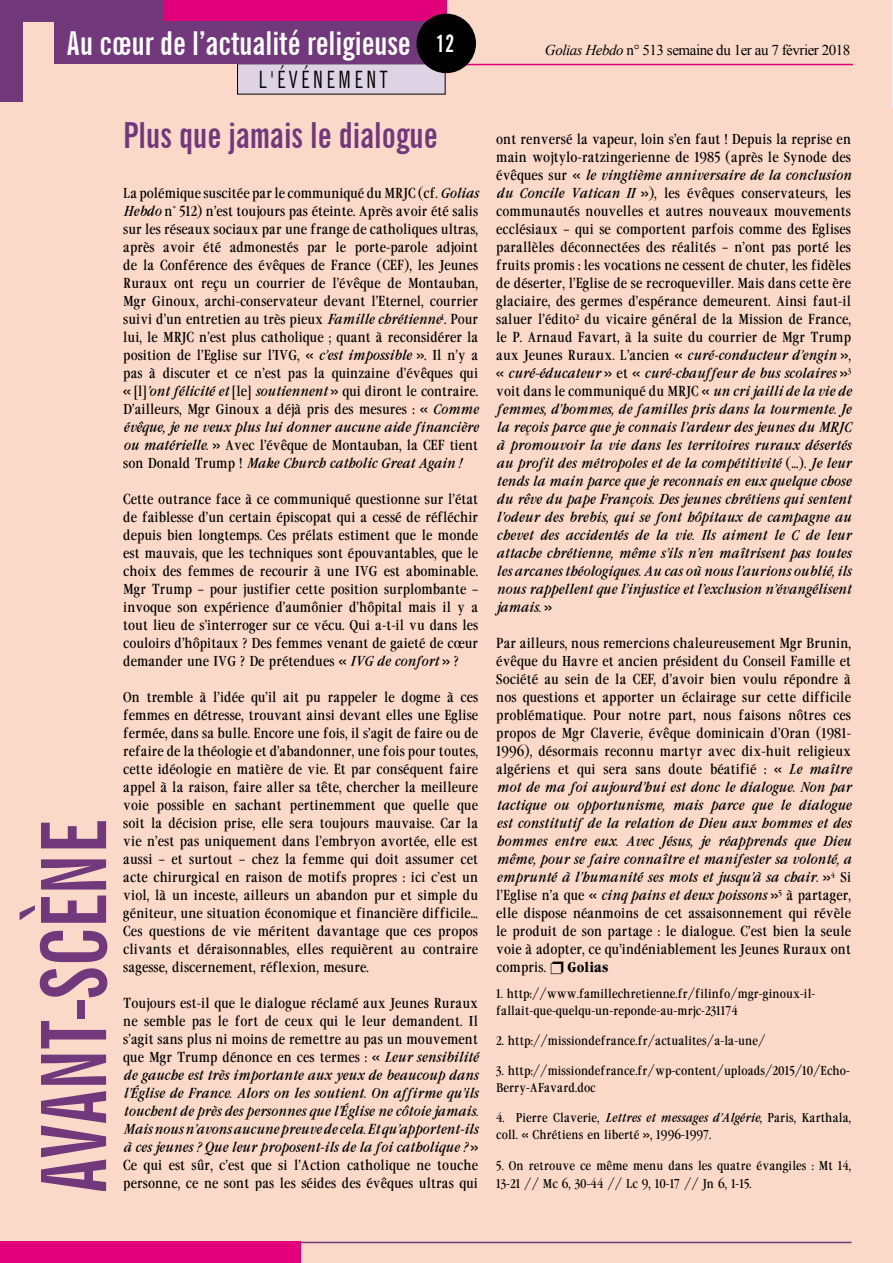
<style>
.page{position:relative;width:893px;height:1263px;background:#fff}
.page>*{position:absolute;margin:0;border:0;box-sizing:border-box;transform-origin:0 0}
.t1{font:700 extra-condensed 90px "News Gothic BT";color:#72387c}
.t2{font:700 extra-condensed 36px "News Gothic BT";color:#72387c}
.t3{font:700 extra-condensed 33px "News Gothic BT";color:#fff}
.t4{font:extra-condensed 24px "News Gothic BT";letter-spacing:.16em;color:#000}
.t5{font:15px "Times New Roman";letter-spacing:-.03em;color:#000}
.t6{font:13.5px/18px "Garamond Cond";letter-spacing:.005em;color:#000;text-align:justify}
.t7{font:italic 13.5px/18px "Garamond Cond";letter-spacing:.005em;color:#000;text-align:justify}
.t8{font:700 13.5px "Garamond Cond";letter-spacing:.005em;color:#000}
.t9{font:12px/17.1px "Garamond Cond";letter-spacing:.005em;color:#000}
.s1{font-size:24px}
.s2{font-style:italic}
.s3{font-style:normal}
</style>
<div class="page">
<div style="left:0;top:0;width:891px;height:122px;background:#fbd9c9"></div>
<div style="left:0;top:108px;width:893px;height:1094px;background:#fbd9c9"></div>
<div style="left:0;top:1191px;width:893px;height:72px;background:#fbd9c9"></div>
<div style="left:158px;top:0;width:288px;height:21px;background:#e2007a"></div>
<div style="left:238px;top:64px;width:207px;height:30px;background:#ded3e4"></div>
<div style="left:54px;top:21px;width:392px;height:42px;background:#72387c"></div>
<hr style="left:448px;top:64px;width:405px;height:1px;background:#e2007a">
<div style="left:0;top:0;width:22px;height:102px;background:#72387c"></div>
<div style="left:0;top:0;width:163px;height:21px;background:#72387c"></div>
<hr style="left:0;top:1242px;width:851px;height:1px;background:#72387c">
<div style="left:0;top:1242px;width:301px;height:21px;background:#e2007a"></div>
<div style="left:416px;top:14px;width:60px;height:59px;background:#000;border-radius:50%"></div>
<h3 class="t3" style="left:67px;top:23px;width:390px">Au cœur de l’actualité religieuse <span class="s1">12</span></h3>
<h1 class="t1" style="left:20px;top:1193px;width:374px;rotate:-90deg">avant-scène</h1>
<h3 class="t4" style="left:259px;top:65px;width:130px">L'ÉVÉNEMENT</h3>
<h2 class="t2" style="left:123px;top:114px;width:316px">Plus que jamais le dialogue</h2>
<p class="t6" style="left:123px;top:184px;width:356px">La polémique suscitée par le communiqué du MRJC (cf. <span class="s2">Golias Hebdo</span> n° 512) n’est toujours pas éteinte. Après avoir été salis sur les réseaux sociaux par une frange de catholiques ultras, après avoir été admonestés par le porte-parole adjoint de la Conférence des évêques de France (CEF), les Jeunes Ruraux ont reçu un courrier de l’évêque de Montauban, Mgr Ginoux, archi-conservateur devant l’Eternel, courrier suivi d’un entretien au très pieux <span class="s2">Famille chrétienne</span><sup>1</sup>. Pour lui, le MRJC n’est plus catholique ; quant à reconsidérer la position de l’Eglise sur l’IVG, « <span class="s2">c’est impossible</span> ». Il n’y a pas à discuter et ce n’est pas la quinzaine d’évêques qui « [l]<span class="s2">’ont félicité et</span> [le] <span class="s2">soutiennent</span> » qui diront le contraire.<br>D’ailleurs, Mgr Ginoux a déjà pris des mesures : « <span class="s2">Comme évêque, je ne veux plus lui donner aucune aide financière ou matérielle.</span> » Avec l’évêque de Montauban, la CEF tient son Donald Trump ! <span class="s2">Make Church catholic Great Again !</span></p>
<p class="t6" style="left:123px;top:490px;width:356px">Cette outrance face à ce communiqué questionne sur l’état de faiblesse d’un certain épiscopat qui a cessé de réfléchir depuis bien longtemps. Ces prélats estiment que le monde est mauvais, que les techniques sont épouvantables, que le choix des femmes de recourir à une IVG est abominable.<br>Mgr Trump – pour justifier cette position surplombante – invoque son expérience d’aumônier d’hôpital mais il y a tout lieu de s’interroger sur ce vécu. Qui a-t-il vu dans les couloirs d’hôpitaux ? Des femmes venant de gaieté de cœur demander une IVG ? De prétendues « <span class="s2">IVG de confort</span> » ?</p>
<p class="t6" style="left:123px;top:688px;width:356px">On tremble à l’idée qu’il ait pu rappeler le dogme à ces femmes en détresse, trouvant ainsi devant elles une Eglise fermée, dans sa bulle. Encore une fois, il s’agit de faire ou de refaire de la théologie et d’abandonner, une fois pour toutes, cette idéologie en matière de vie. Et par conséquent faire appel à la raison, faire aller sa tête, chercher la meilleure voie possible en sachant pertinemment que quelle que soit la décision prise, elle sera toujours mauvaise. Car la vie n’est pas uniquement dans l’embryon avortée, elle est aussi – et surtout – chez la femme qui doit assumer cet acte chirurgical en raison de motifs propres : ici c’est un viol, là un inceste, ailleurs un abandon pur et simple du géniteur, une situation économique et financière difficile… Ces questions de vie méritent davantage que ces propos clivants et déraisonnables, elles requièrent au contraire sagesse, discernement, réflexion, mesure.</p>
<p class="t6" style="left:123px;top:994px;width:356px">Toujours est-il que le dialogue réclamé aux Jeunes Ruraux ne semble pas le fort de ceux qui le leur demandent. Il s’agit sans plus ni moins de remettre au pas un mouvement que Mgr Trump dénonce en ces termes : « <span class="s2">Leur sensibilité de gauche est très importante aux yeux de beaucoup dans l’Église de France. Alors on les soutient. On affirme qu’ils touchent de près des personnes que l’Église ne côtoie jamais.<br>Mais nous n’avons aucune preuve de cela. Et qu’apportent-ils à ces jeunes ? Que leur proposent-ils de la foi catholique ?</span> » Ce qui est sûr, c’est que si l’Action catholique ne touche personne, ce ne sont pas les séides des évêques ultras qui</p>
<p class="t5" style="left:545px;top:40px;width:307px"><span class="s2">Golias Hebdo</span> n° 513 semaine du 1er au 7 février 2018</p>
<p class="t7" style="left:496px;top:130px;width:356px"><span class="s3">ont renversé la vapeur, loin s’en faut ! Depuis la reprise en main wojtylo-ratzingerienne de 1985 (après le Synode des évêques sur «</span> le vingtième anniversaire de la conclusion du Concile Vatican II <span class="s3">»), les évêques conservateurs, les communautés nouvelles et autres nouveaux mouvements ecclésiaux – qui se comportent parfois comme des Eglises parallèles déconnectées des réalités – n’ont pas porté les fruits promis : les vocations ne cessent de chuter, les fidèles de déserter, l’Eglise de se recroqueviller. Mais dans cette ère glaciaire, des germes d’espérance demeurent. Ainsi faut-il saluer l’édito</span><sup>2</sup> <span class="s3">du vicaire général de la Mission de France, le P. Arnaud Favart, à la suite du courrier de Mgr Trump aux Jeunes Ruraux. L’ancien «</span> curé-conducteur d’engin <span class="s3">», «</span> curé-éducateur <span class="s3">» et «</span> curé-chauffeur de bus scolaires <span class="s3">»</span><sup>3 </sup><span class="s3">voit dans le communiqué du MRJC «</span> un cri jailli de la vie de femmes, d’hommes, de familles pris dans la tourmente. Je la reçois parce que je connais l’ardeur des jeunes du MRJC à promouvoir la vie dans les territoires ruraux désertés au profit des métropoles et de la compétitivité <span class="s3">(…).</span> Je leur tends la main parce que je reconnais en eux quelque chose du rêve du pape François. Des jeunes chrétiens qui sentent l’odeur des brebis, qui se font hôpitaux de campagne au chevet des accidentés de la vie. Ils aiment le C de leur attache chrétienne, même s’ils n’en maîtrisent pas toutes les arcanes théologiques. Au cas où nous l’aurions oublié, ils nous rappellent que l’injustice et l’exclusion n’évangélisent jamais. <span class="s3">»</span></p>
<p class="t6" style="left:496px;top:634px;width:356px">Par ailleurs, nous remercions chaleureusement Mgr Brunin, évêque du Havre et ancien président du Conseil Famille et Société au sein de la CEF, d’avoir bien voulu répondre à nos questions et apporter un éclairage sur cette difficile problématique. Pour notre part, nous faisons nôtres ces propos de Mgr Claverie, évêque dominicain d’Oran (1981- 1996), désormais reconnu martyr avec dix-huit religieux algériens et qui sera sans doute béatifié : « <span class="s2">Le maître mot de ma foi aujourd’hui est donc le dialogue. Non par tactique ou opportunisme, mais parce que le dialogue est constitutif de la relation de Dieu aux hommes et des hommes entre eux. Avec Jésus, je réapprends que Dieu même, pour se faire connaître et manifester sa volonté, a emprunté à l’humanité ses mots et jusqu’à sa chair.</span> »<sup>4</sup> Si l’Eglise n’a que « <span class="s2">cinq pains et deux poissons</span> »<sup>5</sup> à partager, elle dispose néanmoins de cet assaisonnement qui révèle le produit de son partage : le dialogue. C’est bien la seule voie à adopter, ce qu’indéniablement les Jeunes Ruraux ont compris.</p>
<p class="t8" style="left:567px;top:958px;width:43px">Golias</p>
<p class="t9" style="left:496px;top:985px;width:321px">1. http://www.famillechretienne.fr/filinfo/mgr-ginoux-il&shy;fallait-que-quelqu-un-reponde-au-mrjc-231174</p>
<p class="t9" style="left:496px;top:1032px;width:271px">2. http://missiondefrance.fr/actualites/a-la-une/</p>
<p class="t9" style="left:496px;top:1062px;width:355px">3. http://missiondefrance.fr/wp-content/uploads/2015/10/Echo-<br>Berry-AFavard.doc</p>
<p class="t9" style="left:496px;top:1109px;width:356px">4. Pierre Claverie, <span class="s2">Lettres et messages d’Algérie</span>, Paris, Karthala, coll. « Chrétiens en liberté », 1996-1997.</p>
<p class="t9" style="left:496px;top:1157px;width:356px">5. On retrouve ce même menu dans les quatre évangiles : Mt 14,</p>
<p class="t9" style="left:496px;top:1175px;width:257px">13-21 // Mc 6, 30-44 // Lc 9, 10-17 // Jn 6, 1-15.</p>
</div>
